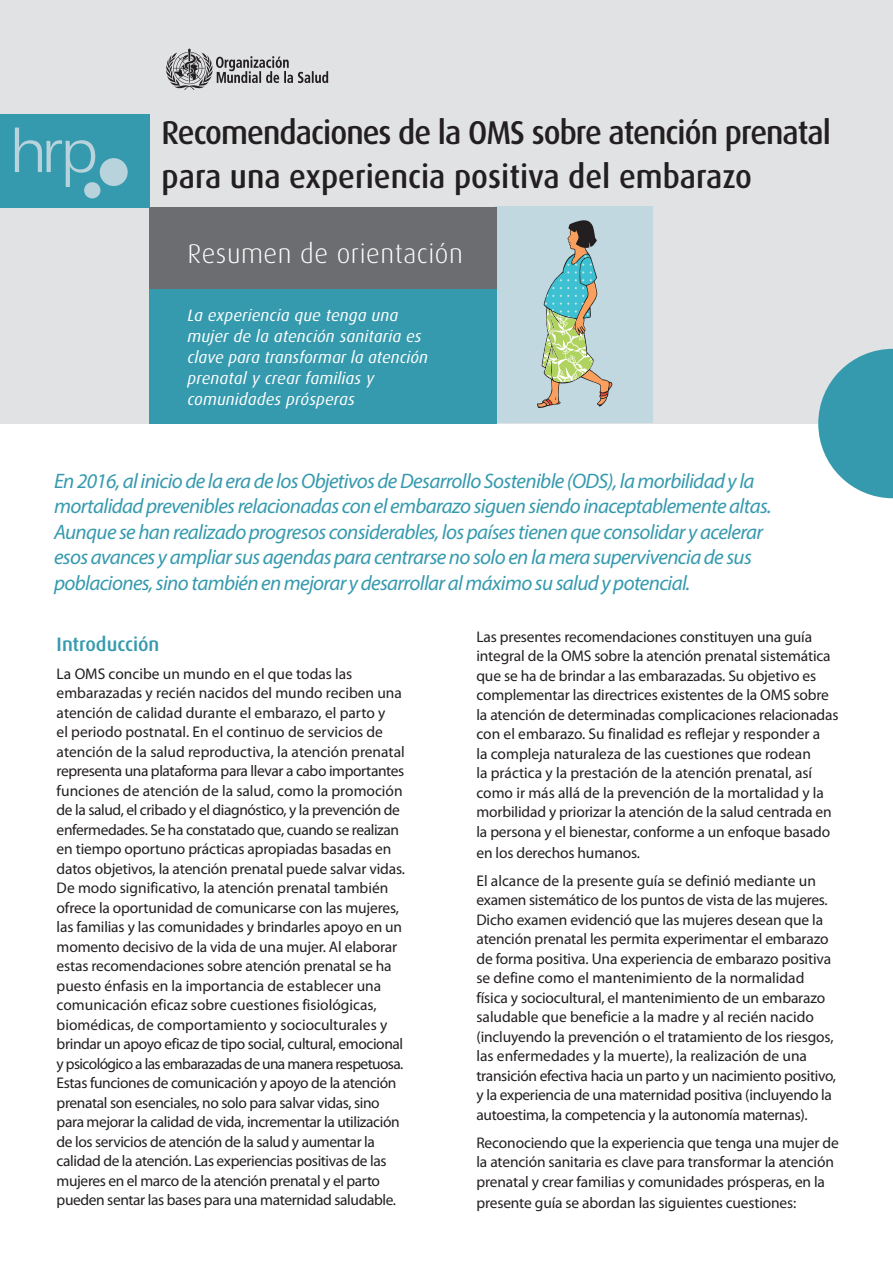
<style>
.page{position:relative;width:893px;height:1263px;background:#fff}
.page>*{position:absolute;margin:0;border:0;box-sizing:border-box;transform-origin:0 0}
.Main_heading{font:500 33px/43.5px "Dax Pro";letter-spacing:-.03em;color:#231f20;scale:.95 1}
.evidende_bief{font:300 27px "Dax Pro";letter-spacing:.02em;color:#fff}
.intro{font:italic 21px/25.5px "Myriad Pro";letter-spacing:-.03em;color:#369aae}
.Head_1{font:500 19.5px "Dax Pro";letter-spacing:-.005em;color:#369aae}
.message{font:italic 16.5px/21px "Dax Pro";letter-spacing:.01em;color:#fff}
.t1{font:15.45px/19.5px "Myriad Pro";letter-spacing:-.01em;color:#231f20}
</style>
<div class="page">
<div style="left:0;top:0;width:893px;height:423px;background:#e1e2e4"></div>
<div style="left:495px;top:206px;width:158px;height:217px;background:#c2d8e0"></div>
<div style="left:149px;top:254px;width:348px;height:169px;background:#369aae"></div>
<div style="left:149px;top:207px;width:348px;height:81px;background:#6c6d70"></div>
<svg style="left:818px;top:349px;width:75px;height:149px"></svg>
<div style="left:0;top:114px;width:149px;height:93px;background:#369aae"></div>
<div style="left:100px;top:158px;width:28px;height:28px;background:#b9d3dd;border-radius:50%"></div>
<div style="left:84px;top:182px;width:16px;height:16px;background:#b9d3dd;border-radius:50%"></div>
<svg style="left:15px;top:128px;width:80px;height:59px"></svg>
<svg style="left:537px;top:220px;width:75px;height:188px"></svg>
<svg style="left:166px;top:49px;width:162px;height:41px"></svg>
<p class="Main_heading" style="left:162px;top:110px;width:706px">Recomendaciones de la OMS sobre atención prenatal para una experiencia positiva del embarazo</p>
<p class="evidende_bief" style="left:187px;top:237px;width:277px">Resumen de orientación</p>
<p class="message" style="left:187px;top:304px;width:242px">La experiencia que tenga una mujer de la atención sanitaria es clave para transformar la atención prenatal y crear familias y comunidades prósperas</p>
<p class="intro" style="left:54px;top:468px;width:719px">En 2016, al inicio de la era de los Objetivos de Desarrollo Sostenible (ODS), la morbilidad y la mortalidad prevenibles relacionadas con el embarazo siguen siendo inaceptablemente altas.<br>Aunque se han realizado progresos considerables, los países tienen que consolidar y acelerar esos avances y ampliar sus agendas para centrarse no solo en la mera supervivencia de sus poblaciones, sino también en mejorar y desarrollar al máximo su salud y potencial.</p>
<p class="Head_1" style="left:57px;top:631px;width:104px">Introducción</p>
<p class="t1" style="left:57px;top:663px;width:350px">La OMS concibe un mundo en el que todas las embarazadas y recién nacidos del mundo reciben una atención de calidad durante el embarazo, el parto y<br>el periodo postnatal. En el continuo de servicios de atención de la salud reproductiva, la atención prenatal representa una plataforma para llevar a cabo importantes funciones de atención de la salud, como la promoción de la salud, el cribado y el diagnóstico, y la prevención de enfermedades. Se ha constatado que, cuando se realizan en tiempo oportuno prácticas apropiadas basadas en datos objetivos, la atención prenatal puede salvar vidas.<br>De modo significativo, la atención prenatal también ofrece la oportunidad de comunicarse con las mujeres, las familias y las comunidades y brindarles apoyo en un momento decisivo de la vida de una mujer. Al elaborar estas recomendaciones sobre atención prenatal se ha puesto énfasis en la importancia de establecer una comunicación eficaz sobre cuestiones fisiológicas, biomédicas, de comportamiento y socioculturales y brindar un apoyo eficaz de tipo social, cultural, emocional y psicológico a las embarazadas de una manera respetuosa.<br>Estas funciones de comunicación y apoyo de la atención prenatal son esenciales, no solo para salvar vidas, sino para mejorar la calidad de vida, incrementar la utilización de los servicios de atención de la salud y aumentar la calidad de la atención. Las experiencias positivas de las mujeres en el marco de la atención prenatal y el parto pueden sentar las bases para una maternidad saludable.</p>
<p class="t1" style="left:476px;top:627px;width:364px">Las presentes recomendaciones constituyen una guía integral de la OMS sobre la atención prenatal sistemática que se ha de brindar a las embarazadas. Su objetivo es complementar las directrices existentes de la OMS sobre la atención de determinadas complicaciones relacionadas con el embarazo. Su finalidad es reflejar y responder a<br>la compleja naturaleza de las cuestiones que rodean<br>la práctica y la prestación de la atención prenatal, así como ir más allá de la prevención de la mortalidad y la morbilidad y priorizar la atención de la salud centrada en la persona y el bienestar, conforme a un enfoque basado</p>
<p class="t1" style="left:476px;top:843px;width:165px">en los derechos humanos.</p>
<p class="t1" style="left:476px;top:871px;width:361px">El alcance de la presente guía se definió mediante un examen sistemático de los puntos de vista de las mujeres.<br>Dicho examen evidenció que las mujeres desean que la atención prenatal les permita experimentar el embarazo de forma positiva. Una experiencia de embarazo positiva se define como el mantenimiento de la normalidad física y sociocultural, el mantenimiento de un embarazo saludable que beneficie a la madre y al recién nacido (incluyendo la prevención o el tratamiento de los riesgos, las enfermedades y la muerte), la realización de una transición efectiva hacia un parto y un nacimiento positivo, y la experiencia de una maternidad positiva (incluyendo la autoestima, la competencia y la autonomía maternas).</p>
<p class="t1" style="left:476px;top:1133px;width:364px">Reconociendo que la experiencia que tenga una mujer de la atención sanitaria es clave para transformar la atención prenatal y crear familias y comunidades prósperas, en la</p>
<p class="t1" style="left:476px;top:1193px;width:321px">presente guía se abordan las siguientes cuestiones:</p>
</div>
